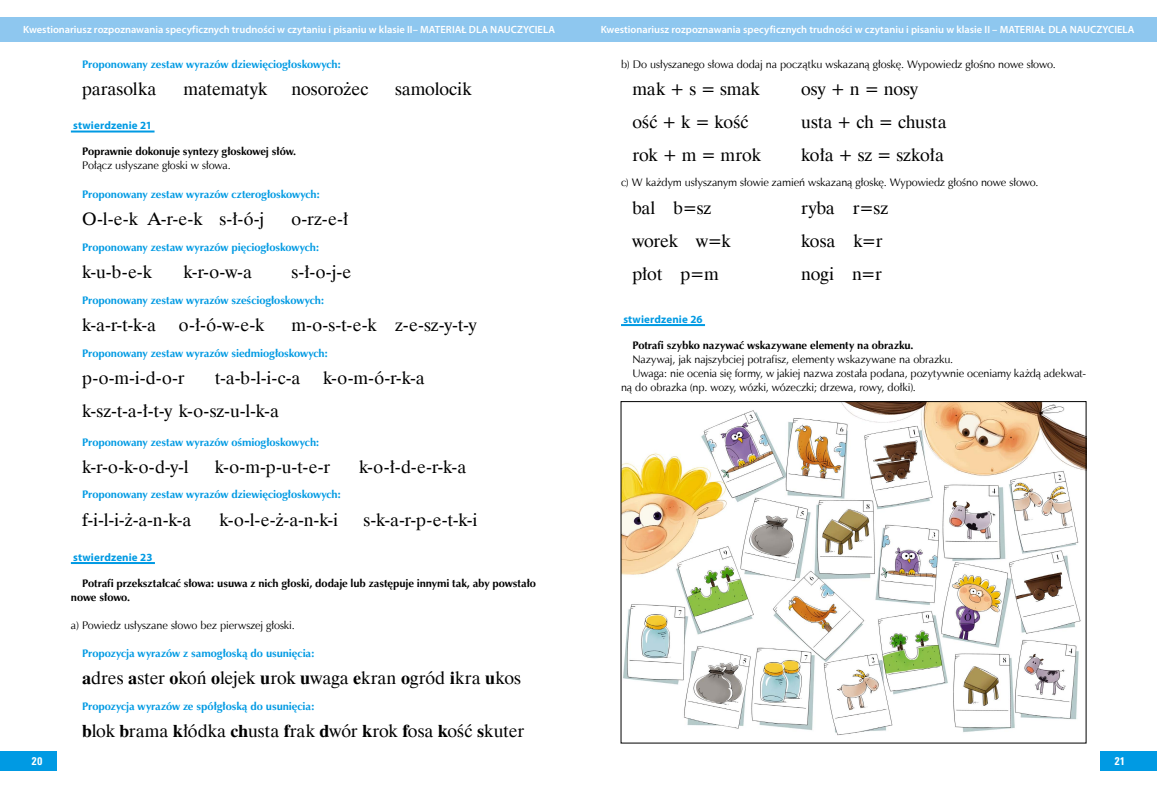
<style>
.page{position:relative;width:1157px;height:794px;background:#fff}
.page>*{position:absolute;margin:0;border:0;box-sizing:border-box;transform-origin:0 0}
.t1{font:18px/32.9px "Dutch 801 EU";letter-spacing:-.005em;color:#000}
.t2{font:11px "Zapf Humnst EU";letter-spacing:-.005em;color:#000}
.t3{font:700 11px "Zapf Humnst EU";letter-spacing:-.01em;color:#009ae3}
.t4{font:700 11px/14px "Zapf Humnst EU";letter-spacing:-.01em;color:#000}
.t5{font:700 11px "Myriad Pro";letter-spacing:.01em;color:#009ae3}
.t6{font:700 11px "Zurich Cn EU";color:#fff}
.t7{font:600 10.5px "Myriad Pro";color:#fff}
.s1{font-weight:700}
</style>
<div class="page">
<div style="left:0;top:751px;width:57px;height:20px;background:#009ae3"></div>
<div style="left:1100px;top:751px;width:57px;height:20px;background:#009ae3"></div>
<div style="left:0;top:18px;width:578px;height:24px;background:#8ec7ef"></div>
<hr style="left:71px;top:562px;width:84px;height:2px;background:#009ae3">
<hr style="left:71px;top:130px;width:83px;height:2px;background:#009ae3">
<div style="left:578px;top:18px;width:579px;height:24px;background:#8ec7ef"></div>
<img style="left:622px;top:403px;width:462px;height:333px">
<div style="left:620px;top:401px;width:466px;height:342px;border:1px solid #000"></div>
<hr style="left:621px;top:324px;width:84px;height:2px;background:#009ae3">
<p class="t7" style="left:23px;top:23px;width:533px">Kwestionariusz rozpoznawania specyficznych trudności w czytaniu i pisaniu w klasie II– MATERIAŁ DLA NAUCZYCIELA</p>
<p class="t3" style="left:82px;top:57px;width:260px">Proponowany zestaw wyrazów dziewięciogłoskowych:</p>
<p class="t1" style="left:82px;top:73px;width:76px">parasolka</p>
<p class="t1" style="left:183px;top:73px;width:86px">matematyk</p>
<p class="t1" style="left:291px;top:73px;width:78px">nosorożec</p>
<p class="t1" style="left:395px;top:73px;width:78px">samolocik</p>
<p class="t5" style="left:73px;top:119px;width:80px">stwierdzenie 21</p>
<p class="t4" style="left:82px;top:145px;width:215px">Poprawnie dokonuje syntezy głoskowej słów.</p>
<p class="t2" style="left:82px;top:159px;width:150px">Połącz usłyszane głoski w słowa.</p>
<p class="t3" style="left:82px;top:187px;width:239px">Proponowany zestaw wyrazów czterogłoskowych:</p>
<p class="t1" style="left:82px;top:203px;width:184px">O-l-e-k A-r-e-k s-ł-ó-j</p>
<p class="t1" style="left:291px;top:203px;width:58px">o-rz-e-ł</p>
<p class="t3" style="left:82px;top:240px;width:239px">Proponowany zestaw wyrazów pięciogłoskowych:</p>
<p class="t1" style="left:82px;top:256px;width:71px">k-u-b-e-k</p>
<p class="t1" style="left:183px;top:256px;width:70px">k-r-o-w-a</p>
<p class="t1" style="left:291px;top:256px;width:62px">s-ł-o-j-e</p>
<p class="t3" style="left:82px;top:293px;width:244px">Proponowany zestaw wyrazów sześciogłoskowych:</p>
<p class="t1" style="left:82px;top:309px;width:75px">k-a-r-t-k-a</p>
<p class="t1" style="left:179px;top:309px;width:87px">o-ł-ó-w-e-k</p>
<p class="t1" style="left:291px;top:309px;width:187px">m-o-s-t-e-k z-e-sz-y-t-y</p>
<p class="t3" style="left:82px;top:346px;width:247px">Proponowany zestaw wyrazów siedmiogłoskowych:</p>
<p class="t1" style="left:82px;top:361px;width:104px">p-o-m-i-d-o-r</p>
<p class="t1" style="left:82px;top:361px;width:344px;text-indent:133px">t-a-b-l-i-c-a k-o-m-ó-r-k-a k-sz-t-a-ł-t-y k-o-sz-u-l-k-a</p>
<p class="t3" style="left:82px;top:435px;width:239px">Proponowany zestaw wyrazów ośmiogłoskowych:</p>
<p class="t1" style="left:82px;top:450px;width:108px">k-r-o-k-o-d-y-l</p>
<p class="t1" style="left:215px;top:450px;width:117px">k-o-m-p-u-t-e-r</p>
<p class="t1" style="left:359px;top:450px;width:109px">k-o-ł-d-e-r-k-a</p>
<p class="t3" style="left:82px;top:487px;width:260px">Proponowany zestaw wyrazów dziewięciogłoskowych:</p>
<p class="t1" style="left:82px;top:503px;width:111px">f-i-l-i-ż-a-n-k-a</p>
<p class="t1" style="left:219px;top:503px;width:120px">k-o-l-e-ż-a-n-k-i</p>
<p class="t1" style="left:363px;top:503px;width:115px">s-k-a-r-p-e-t-k-i</p>
<p class="t5" style="left:73px;top:550px;width:81px">stwierdzenie 23</p>
<p class="t4" style="left:71px;top:576px;width:466px;text-indent:11px">Potrafi przekształcać słowa: usuwa z nich głoski, dodaje lub zastępuje innymi tak, aby powstało nowe słowo.</p>
<p class="t2" style="left:71px;top:618px;width:225px">a) Powiedz usłyszane słowo bez pierwszej głoski.</p>
<p class="t3" style="left:82px;top:646px;width:234px">Propozycja wyrazów z samogłoską do usunięcia:</p>
<p class="t1" style="left:82px;top:662px;width:440px"><span class="s1">a</span>dres <span class="s1">a</span>ster <span class="s1">o</span>koń <span class="s1">o</span>lejek <span class="s1">u</span>rok <span class="s1">u</span>waga <span class="s1">e</span>kran <span class="s1">o</span>gród <span class="s1">i</span>kra <span class="s1">u</span>kos</p>
<p class="t3" style="left:82px;top:699px;width:234px">Propozycja wyrazów ze spółgłoską do usunięcia:</p>
<p class="t1" style="left:82px;top:714px;width:443px"><span class="s1">b</span>lok <span class="s1">b</span>rama <span class="s1">k</span>łódka <span class="s1">ch</span>usta <span class="s1">f</span>rak <span class="s1">d</span>wór <span class="s1">k</span>rok <span class="s1">f</span>osa <span class="s1">k</span>ość <span class="s1">s</span>kuter</p>
<p class="t7" style="left:601px;top:23px;width:535px">Kwestionariusz rozpoznawania specyficznych trudności w czytaniu i pisaniu w klasie II – MATERIAŁ DLA NAUCZYCIELA</p>
<p class="t2" style="left:621px;top:57px;width:436px">b) Do usłyszanego słowa dodaj na początku wskazaną głoskę. Wypowiedz głośno nowe słowo.</p>
<p class="t1" style="left:632px;top:73px;width:129px">mak + s = smak</p>
<p class="t1" style="left:801px;top:73px;width:119px">osy + n = nosy</p>
<p class="t1" style="left:632px;top:106px;width:118px">ość + k = kość</p>
<p class="t1" style="left:801px;top:106px;width:147px">usta + ch = chusta</p>
<p class="t1" style="left:632px;top:139px;width:130px">rok + m = mrok</p>
<p class="t1" style="left:801px;top:139px;width:144px">koła + sz = szkoła</p>
<p class="t2" style="left:621px;top:176px;width:419px">c) W każdym usłyszanym słowie zamień wskazaną głoskę. Wypowiedz głośno nowe słowo.</p>
<p class="t1" style="left:632px;top:191px;width:81px">bal b=sz</p>
<p class="t1" style="left:801px;top:191px;width:89px">ryba r=sz</p>
<p class="t1" style="left:632px;top:224px;width:100px">worek w=k</p>
<p class="t1" style="left:801px;top:224px;width:83px">kosa k=r</p>
<p class="t1" style="left:632px;top:257px;width:88px">płot p=m</p>
<p class="t1" style="left:801px;top:257px;width:83px">nogi n=r</p>
<p class="t5" style="left:623px;top:312px;width:81px">stwierdzenie 26</p>
<p class="t4" style="left:632px;top:338px;width:283px">Potrafi szybko nazywać wskazywane elementy na obrazku.</p>
<p class="t2" style="left:632px;top:352px;width:322px">Nazywaj, jak najszybciej potrafisz, elementy wskazywane na obrazku.</p>
<p class="t2" style="left:632px;top:366px;width:455px">Uwaga: nie ocenia się formy, w jakiej nazwa została podana, pozytywnie oceniamy każdą adekwat-</p>
<p class="t2" style="left:621px;top:380px;width:296px">ną do obrazka (np. wozy, wózki, wózeczki; drzewa, rowy, dołki).</p>
<p class="t6" style="left:32px;top:754px;width:12px">20</p>
<p class="t6" style="left:1114px;top:754px;width:12px">21</p>
</div>
